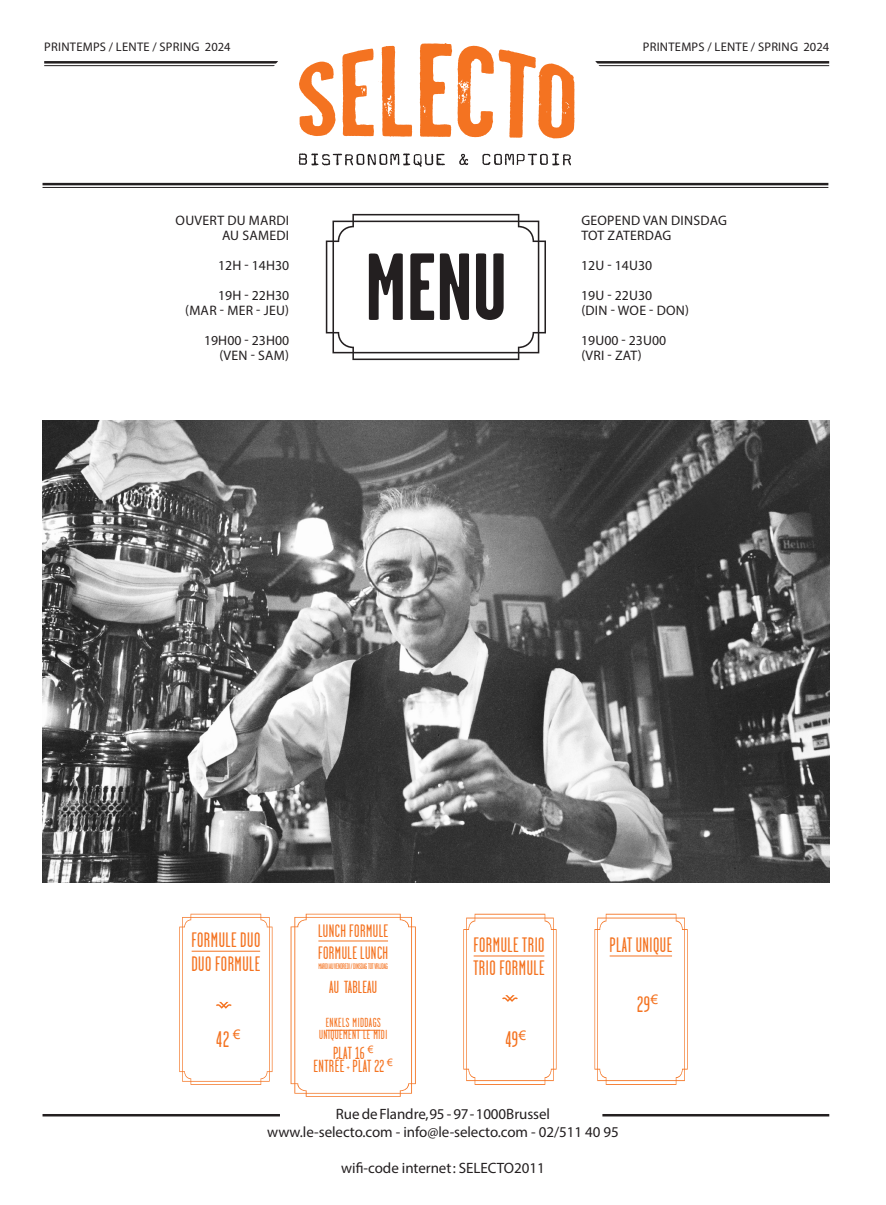
<style>
.page{position:relative;width:886px;height:1205px;background:#fff}
.page>*{position:absolute;margin:0;border:0;box-sizing:border-box;transform-origin:0 0}
.t1{font:700 95px "Garage Gothic";color:#231f20}
.formule{font:22.5px "Garage Gothic";color:#f47321}
.formule2{font:20.88px "Garage Gothic";letter-spacing:.025em;color:#f47321}
.formule2-2{font:18px "Garage Gothic";letter-spacing:.025em;color:#f47321}
.formule-2{font:17.5px/13.4px "Garage Gothic";letter-spacing:.025em;color:#f47321;text-align:center}
.formule2-3{font:17.5px "Garage Gothic";letter-spacing:.01em;color:#f47321}
.t2{font:15px/18px "Myriad Pro";letter-spacing:-.005em;color:#231f20;text-align:center}
.t3{font:13.75px/30px "Myriad Pro";letter-spacing:.01em;color:#231f20}
.formule-3{font:13.12px "Garage Gothic";letter-spacing:.035em;color:#f47321}
.t4{font:12.5px "Myriad Pro";letter-spacing:.02em;color:#231f20}
.formule2-4{font:8.12px "Garage Gothic";letter-spacing:-.025em;color:#f47321}
.s1{font-style:inherit}
</style>
<div class="page">
<hr style="left:602px;top:1114px;width:227px;height:2px;background:#231f20">
<hr style="left:43px;top:1114px;width:237px;height:2px;background:#231f20">
<img style="left:43px;top:420px;width:786px;height:462px">
<hr style="left:43px;top:183px;width:785px;height:2px;background:#231f20">
<hr style="left:43px;top:187px;width:785px;height:1px;background:#231f20">
<hr style="left:44px;top:61px;width:785px;height:3px;background:#231f20">
<hr style="left:44px;top:65px;width:785px;height:1px;background:#231f20">
<svg style="left:252px;top:43px;width:369px;height:96px"></svg>
<svg style="left:299px;top:153px;width:146px;height:14px"></svg>
<svg style="left:459px;top:154px;width:9px;height:11px"></svg>
<svg style="left:482px;top:153px;width:89px;height:13px"></svg>
<svg style="left:291px;top:914px;width:125px;height:183px"></svg>
<svg style="left:179px;top:914px;width:93px;height:171px"></svg>
<svg style="left:463px;top:914px;width:93px;height:171px"></svg>
<svg style="left:326px;top:214px;width:220px;height:146px"></svg>
<svg style="left:594px;top:914px;width:94px;height:171px"></svg>
<hr style="left:610px;top:955px;width:62px;height:1px;background:#f47321">
<p class="t4" style="left:44px;top:39px;width:188px">PRINTEMPS / LENTE / SPRING 2024</p>
<p class="t4" style="left:643px;top:39px;width:188px">PRINTEMPS / LENTE / SPRING 2024</p>
<p class="t3" style="left:176px;top:213px;width:115px;line-height:15px;text-align:right">OUVERT DU MARDI<br>AU SAMEDI</p>
<p class="t3" style="left:218px;top:250px;width:73px">12H - 14H30<br>19H - 22H30</p>
<p class="t3" style="left:185px;top:295px;width:106px;text-align:right">(MAR - MER - JEU)<br>19H00 - 23H00</p>
<p class="t3" style="left:219px;top:340px;width:71px">(VEN - SAM)</p>
<p class="t1" style="left:365px;top:236px;width:143px">MENU</p>
<p class="t3" style="left:581px;top:213px;width:147px;line-height:15px">GEOPEND VAN DINSDAG<br>TOT ZATERDAG</p>
<p class="t3" style="left:581px;top:250px;width:72px">12U - 14U30<br>19U - 22U30</p>
<p class="t3" style="left:581px;top:295px;width:109px">(DIN - WOE - DON)<br>19U00 - 23U00</p>
<p class="t3" style="left:581px;top:340px;width:62px">(VRI - ZAT)</p>
<p class="formule2" style="left:191px;top:929px;width:71px">FORMULE DUO</p>
<p class="formule2" style="left:191px;top:953px;width:71px">DUO FORMULE</p>
<p class="formule" style="left:216px;top:1027px;width:26px">42 <sup>€</sup></p>
<p class="formule2-2" style="left:318px;top:922px;width:72px">LUNCH FORMULE</p>
<p class="formule2-2" style="left:318px;top:944px;width:72px">FORMULE LUNCH</p>
<p class="formule2-4" style="left:318px;top:961px;width:71px">MARDI AU VENDREDI/DINSDAG TOT VRIJDAG</p>
<p class="formule2-3" style="left:329px;top:978px;width:49px">AU TABLEAU</p>
<p class="formule-3" style="left:326px;top:1016px;width:57px">ENKELS MIDDAGS</p>
<p class="formule-3" style="left:319px;top:1027px;width:70px">UNIQUEMENT LE MIDI</p>
<p class="formule-2" style="left:313px;top:1046px;width:81px">PLAT <span class="s1">16</span> <sup>€<br></sup>ENTRÉE+PLAT <span class="s1">22</span> <sup>€</sup></p>
<p class="formule2" style="left:473px;top:934px;width:73px">FORMULE TRIO</p>
<p class="formule2" style="left:473px;top:957px;width:73px">TRIO FORMULE</p>
<p class="formule" style="left:505px;top:1028px;width:22px">49<sup>€</sup></p>
<p class="formule2" style="left:609px;top:934px;width:64px">PLAT UNIQUE</p>
<p class="formule" style="left:637px;top:992px;width:22px">29<sup>€</sup></p>
<p class="t2" style="left:267px;top:1105px;width:353px">Rue de Flandre, 95 - 97 - 1000 Brussel<br>www.le-selecto.com - info@le-selecto.com - 02/511 40 95</p>
<p class="t2" style="left:341px;top:1159px;width:205px">wifi-code internet: SELECTO2011</p>
</div>
